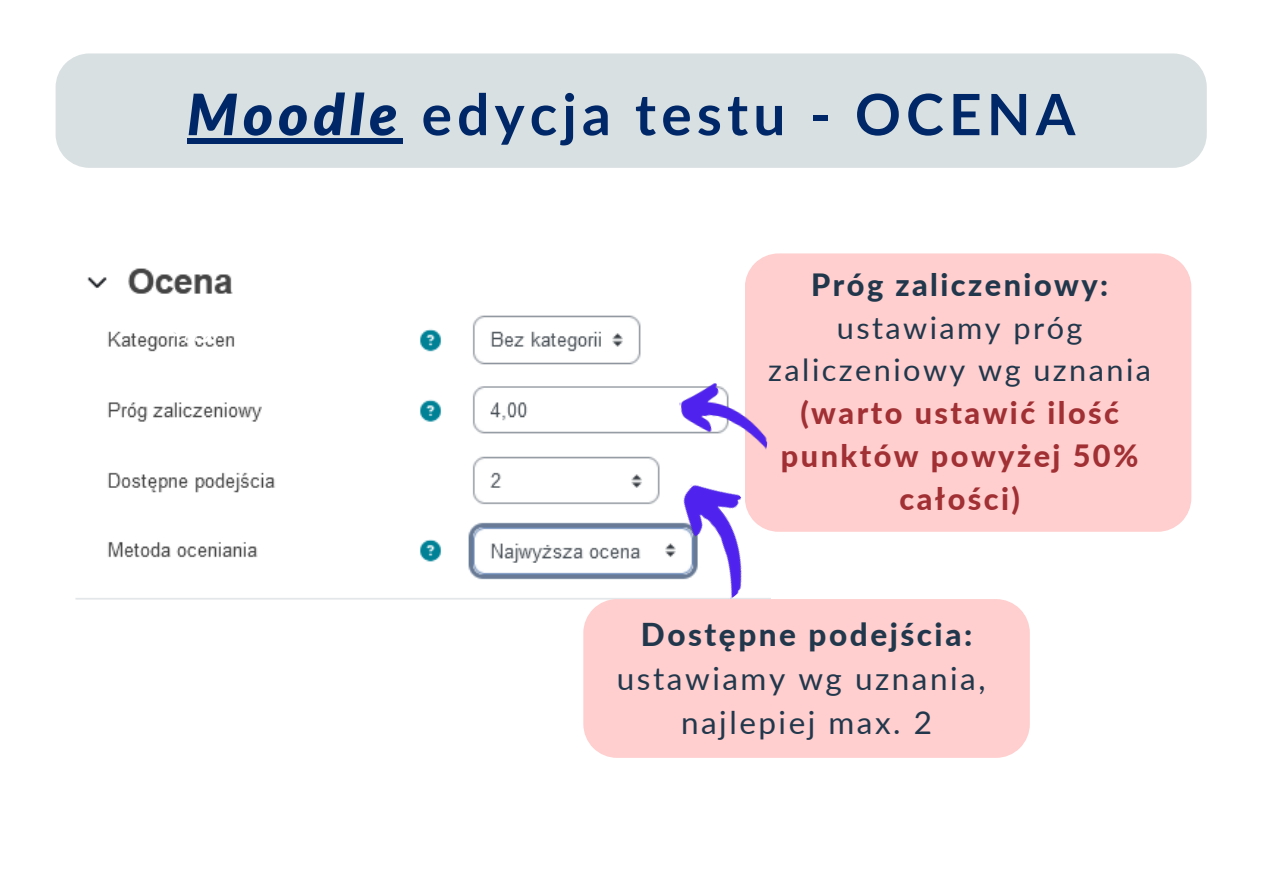
<style>
.page{position:relative;width:1263px;height:894px;background:#fff}
.page>*{position:absolute;margin:0;border:0;box-sizing:border-box;transform-origin:0 0}
.t1{font:700 57px "Lato";letter-spacing:.09em;color:#002868}
.t2{font:31.5px/43.8px "Lato";letter-spacing:.08em;color:#21384c;text-align:center}
.t3{font:800 30.75px/42.8px "Lato";letter-spacing:.08em;color:#a03033;text-align:center}
.s1{font-weight:900;font-style:italic}
.s2{color:#21384c}
.s3{font-weight:400;color:#21384c}
.s4{font-weight:800}
</style>
<div class="page">
<img style="left:75px;top:268px;width:695px;height:332px">
<div style="left:56px;top:53px;width:1151px;height:115px;background:#d9e0e1"></div>
<div style="left:187px;top:138px;width:216px;height:6px;background:#002868"></div>
<div style="left:745px;top:253px;width:446px;height:278px;background:#ffcece"></div>
<img style="left:674px;top:378px;width:101px;height:71px">
<img style="left:660px;top:465px;width:126px;height:133px">
<div style="left:583px;top:599px;width:447px;height:158px;background:#ffcece"></div>
<p class="t1" style="left:187px;top:79px;width:890px"><span class="s1">Moodle</span> edycja testu - OCENA</p>
<p class="t3" style="left:768px;top:262px;width:384px"><span class="s2">Próg zaliczeniowy: </span><span class="s3">ustawiamy próg zaliczeniowy wg uznania </span>(warto ustawić ilość punktów powyżej 50% całości)</p>
<p class="t2" style="left:617px;top:612px;width:370px"><span class="s4">Dostępne podejścia: </span>ustawiamy wg uznania,</p>
<p class="t2" style="left:681px;top:699px;width:253px">najlepiej max. 2</p>
</div>
